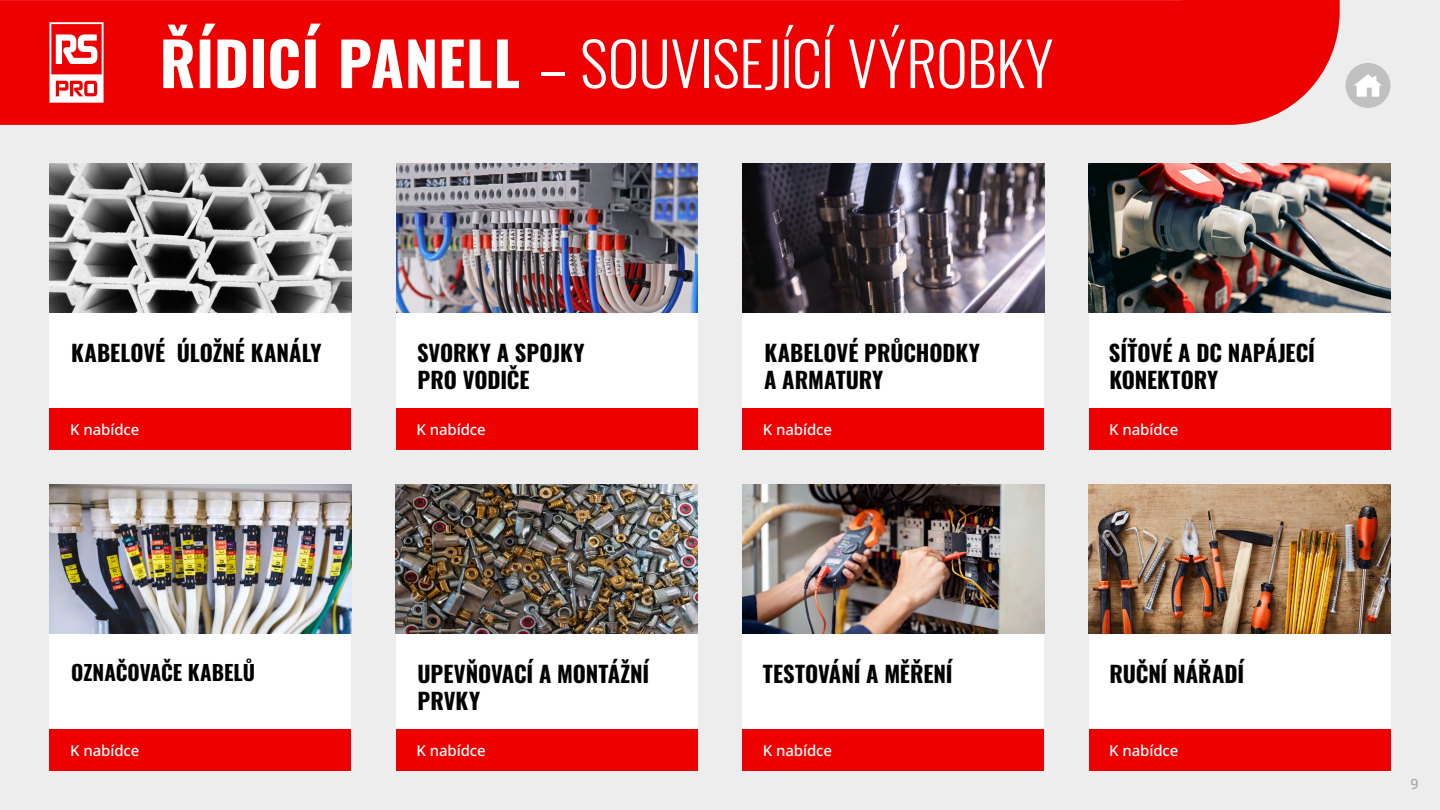
<style>
.page{position:relative;width:1440px;height:810px;background:#ededed}
.page>*{position:absolute;margin:0;border:0;box-sizing:border-box;transform-origin:0 0}
.t1{font:300 60px "Oswald";letter-spacing:-.01em;color:#fff}
.t2{font:700 22.5px/27px "Oswald";letter-spacing:-.005em;color:#000}
.t3{font:700 21px "Oswald";color:#000}
.t4{font:500 15px "Noto Sans";letter-spacing:-.01em;color:#fff}
.t5{font:500 14.17px "Noto Sans";color:#a8a8a7}
.s1{font-weight:700}
</style>
<div class="page">
<div style="left:0;top:0;width:1340px;height:125px;background:#ef0000"></div>
<svg style="left:50px;top:22px;width:54px;height:81px;background:#f78282"></svg>
<div style="left:742px;top:164px;width:302px;height:285px;background:#fff"></div>
<div style="left:742px;top:485px;width:302px;height:285px;background:#fff"></div>
<div style="left:1089px;top:164px;width:301px;height:285px;background:#fff"></div>
<div style="left:1089px;top:485px;width:301px;height:285px;background:#fff"></div>
<div style="left:50px;top:164px;width:301px;height:285px;background:#fff"></div>
<div style="left:50px;top:485px;width:301px;height:285px;background:#fff"></div>
<div style="left:396px;top:164px;width:302px;height:285px;background:#fff"></div>
<div style="left:396px;top:485px;width:302px;height:285px;background:#fff"></div>
<div style="left:50px;top:408px;width:301px;height:41px;background:#ef0000"></div>
<div style="left:50px;top:729px;width:301px;height:41px;background:#ef0000"></div>
<div style="left:396px;top:408px;width:302px;height:41px;background:#ef0000"></div>
<div style="left:396px;top:729px;width:302px;height:41px;background:#ef0000"></div>
<div style="left:742px;top:408px;width:302px;height:41px;background:#ef0000"></div>
<div style="left:742px;top:729px;width:302px;height:41px;background:#ef0000"></div>
<div style="left:1089px;top:408px;width:301px;height:41px;background:#ef0000"></div>
<div style="left:1089px;top:729px;width:301px;height:41px;background:#ef0000"></div>
<img style="left:742px;top:485px;width:302px;height:148px">
<img style="left:1089px;top:485px;width:301px;height:148px">
<img style="left:396px;top:485px;width:302px;height:148px">
<img style="left:742px;top:164px;width:302px;height:148px">
<img style="left:1089px;top:164px;width:301px;height:148px">
<img style="left:396px;top:164px;width:301px;height:148px">
<img style="left:50px;top:164px;width:301px;height:148px">
<img style="left:50px;top:485px;width:301px;height:148px">
<svg style="left:1346px;top:63px;width:44px;height:45px"></svg>
<h1 class="t1" style="left:160px;top:10px;width:895px"><span class="s1">ŘÍDICÍ PANELL</span> – SOUVISEJÍCÍ VÝROBKY</h1>
<p class="t2" style="left:71px;top:340px;width:252px">KABELOVÉ ÚLOŽNÉ KANÁLY</p>
<p class="t2" style="left:417px;top:340px;width:169px">SVORKY A SPOJKY<br>PRO VODIČE</p>
<p class="t2" style="left:764px;top:340px;width:217px">KABELOVÉ PRŮCHODKY<br>A ARMATURY</p>
<p class="t2" style="left:1109px;top:340px;width:208px">SÍŤOVÉ A DC NAPÁJECÍ<br>KONEKTORY</p>
<p class="t4" style="left:70px;top:419px;width:71px">K nabídce</p>
<p class="t4" style="left:416px;top:419px;width:71px">K nabídce</p>
<p class="t4" style="left:763px;top:419px;width:71px">K nabídce</p>
<p class="t4" style="left:1109px;top:419px;width:71px">K nabídce</p>
<p class="t3" style="left:71px;top:661px;width:185px">OZNAČOVAČE KABELŮ</p>
<p class="t2" style="left:418px;top:661px;width:233px">UPEVŇOVACÍ A MONTÁŽNÍ<br>PRVKY</p>
<p class="t2" style="left:763px;top:661px;width:191px">TESTOVÁNÍ A MĚŘENÍ</p>
<p class="t2" style="left:1109px;top:661px;width:136px">RUČNÍ NÁŘADÍ</p>
<p class="t4" style="left:70px;top:740px;width:71px">K nabídce</p>
<p class="t4" style="left:416px;top:740px;width:71px">K nabídce</p>
<p class="t4" style="left:763px;top:740px;width:71px">K nabídce</p>
<p class="t4" style="left:1109px;top:740px;width:71px">K nabídce</p>
<p class="t5" style="left:1411px;top:774px;width:10px">9</p>
</div>
